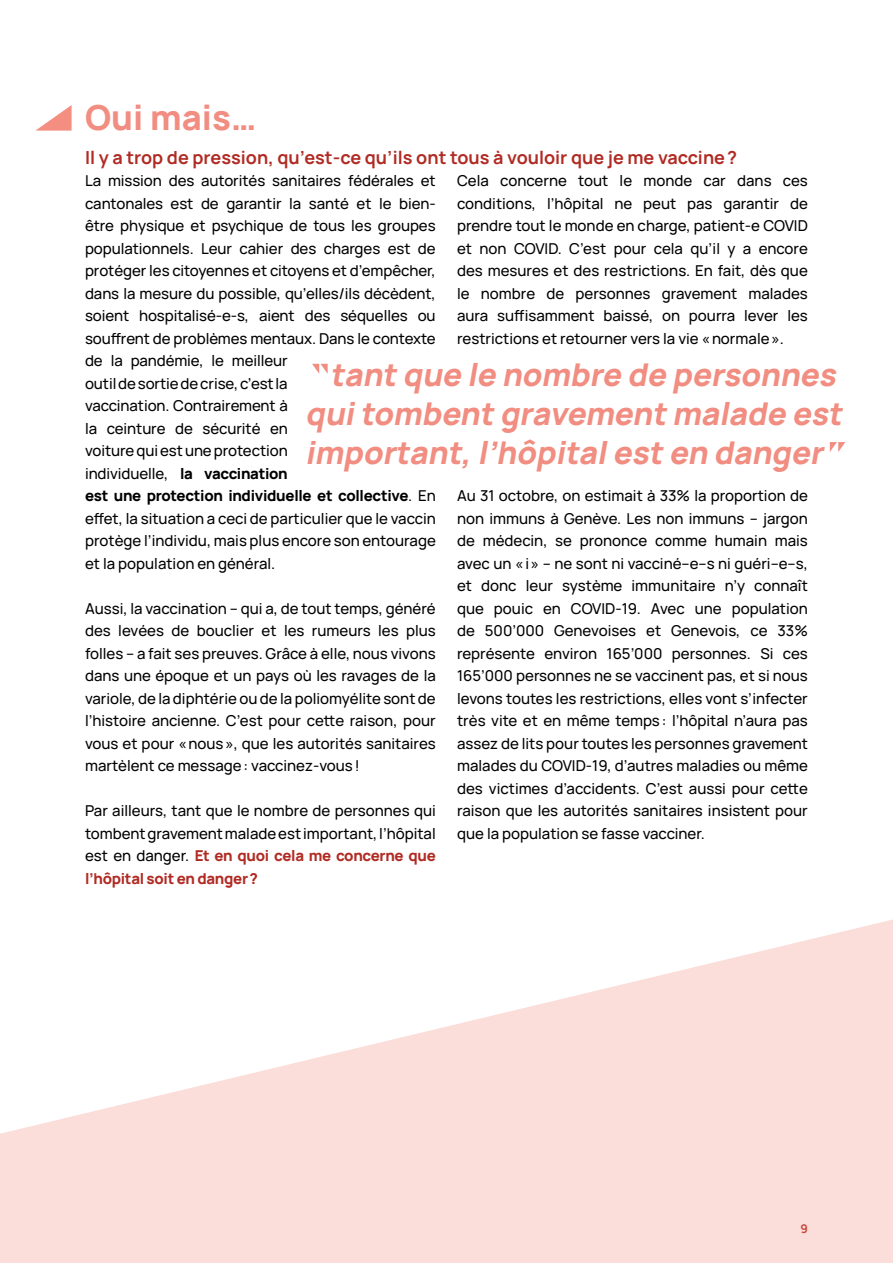
<style>
.page{position:relative;width:893px;height:1263px;background:#fff}
.page>*{position:absolute;margin:0;border:0;box-sizing:border-box;transform-origin:0 0}
.t1{font:800 34.5px "Manrope";color:#f18d81}
.t2{font:italic 800 31.35px/39px "Manrope";color:#f18d81}
.t3{font:700 18px "Manrope";color:#b12b24}
.t4{font:500 15px/22.5px "Manrope";letter-spacing:-.005em;color:#000;text-align:justify}
.t5{font:700 12px "Manrope";color:#b12b24}
.s1{font-weight:800}
.s2{font-weight:800;color:#b12b24}
.s3{color:#fff}
</style>
<div class="page">
<svg style="left:0;top:919px;width:893px;height:344px;fill:#fbddd9"></svg>
<svg style="left:35px;top:105px;width:37px;height:26px"></svg>
<svg style="left:830px;top:442px;width:15px;height:10px"></svg>
<svg style="left:312px;top:364px;width:16px;height:10px"></svg>
<h1 class="t1" style="left:85px;top:93px;width:173px">Oui mais…</h1>
<p class="t3" style="left:85px;top:145px;width:654px">Il y a trop de pression, qu’est-ce qu’ils ont tous à vouloir que je me vaccine?</p>
<p class="t4" style="left:85px;top:169px;width:352px;text-align:left">La mission des autorités sanitaires fédérales et cantonales est de garantir la santé et le bien&shy;être physique et psychique de tous les groupes populationnels. Leur cahier des charges est de protéger les citoyennes et citoyens et d’empêcher, dans la mesure du possible, qu’elles/ils décèdent, soient hospitalisé-e-s, aient des séquelles ou souffrent de problèmes mentaux. Dans le contexte de la pandémie, le meilleur<br>outil de sortie de crise, c’est la<br>vaccination. Contrairement à<br>la ceinture de sécurité en<br>voiture qui est une protection<br>individuelle, <span class="s1">la vaccination<br>est une protection individuelle et collective</span>. En effet, la situation a ceci de particulier que le vaccin protège l’individu, mais plus encore son entourage et la population en général.</p>
<p class="t4" style="left:85px;top:596px;width:352px">Aussi, la vaccination – qui a, de tout temps, généré des levées de bouclier et les rumeurs les plus folles – a fait ses preuves. Grâce à elle, nous vivons dans une époque et un pays où les ravages de la variole, de la diphtérie ou de la poliomyélite sont de l’histoire ancienne. C’est pour cette raison, pour vous et pour «nous», que les autorités sanitaires martèlent ce message: vaccinez-vous!</p>
<p class="t4" style="left:85px;top:799px;width:352px">Par ailleurs, tant que le nombre de personnes qui tombent gravement malade est important, l’hôpital est en danger. <span class="s2">Et en quoi cela me concerne que l’hôpital soit en danger?</span></p>
<p class="t4" style="left:457px;top:169px;width:352px">Cela concerne tout le monde car dans ces conditions, l’hôpital ne peut pas garantir de prendre tout le monde en charge, patient-e COVID et non COVID. C’est pour cela qu’il y a encore des mesures et des restrictions. En fait, dès que le nombre de personnes gravement malades aura suffisamment baissé, on pourra lever les restrictions et retourner vers la vie «normale».</p>
<h2 class="t2" style="left:305px;top:354px;width:545px"><span class="s3">«</span>tant que le nombre de personnes quitombent gravement malade est important,l’hôpitalest en danger<span class="s3">»</span></h2>
<p class="t4" style="left:457px;top:484px;width:352px">Au 31 octobre, on estimait à 33% la proportion de non immuns à Genève. Les non immuns – jargon de médecin, se prononce comme humain mais avec un «i» – ne sont ni vacciné–e–s ni guéri–e–s, et donc leur système immunitaire n’y connaît que pouic en COVID-19. Avec une population de 500’000 Genevoises et Genevois, ce 33% représente environ 165’000 personnes. Si ces 165’000 personnes ne se vaccinent pas, et si nous levons toutes les restrictions, elles vont s’infecter très vite et en même temps: l’hôpital n’aura pas assez de lits pour toutes les personnes gravement malades du COVID-19, d’autres maladies ou même des victimes d’accidents. C’est aussi pour cette raison que les autorités sanitaires insistent pour que la population se fasse vacciner.</p>
<p class="t5" style="left:800px;top:1220px;width:9px">9</p>
</div>
